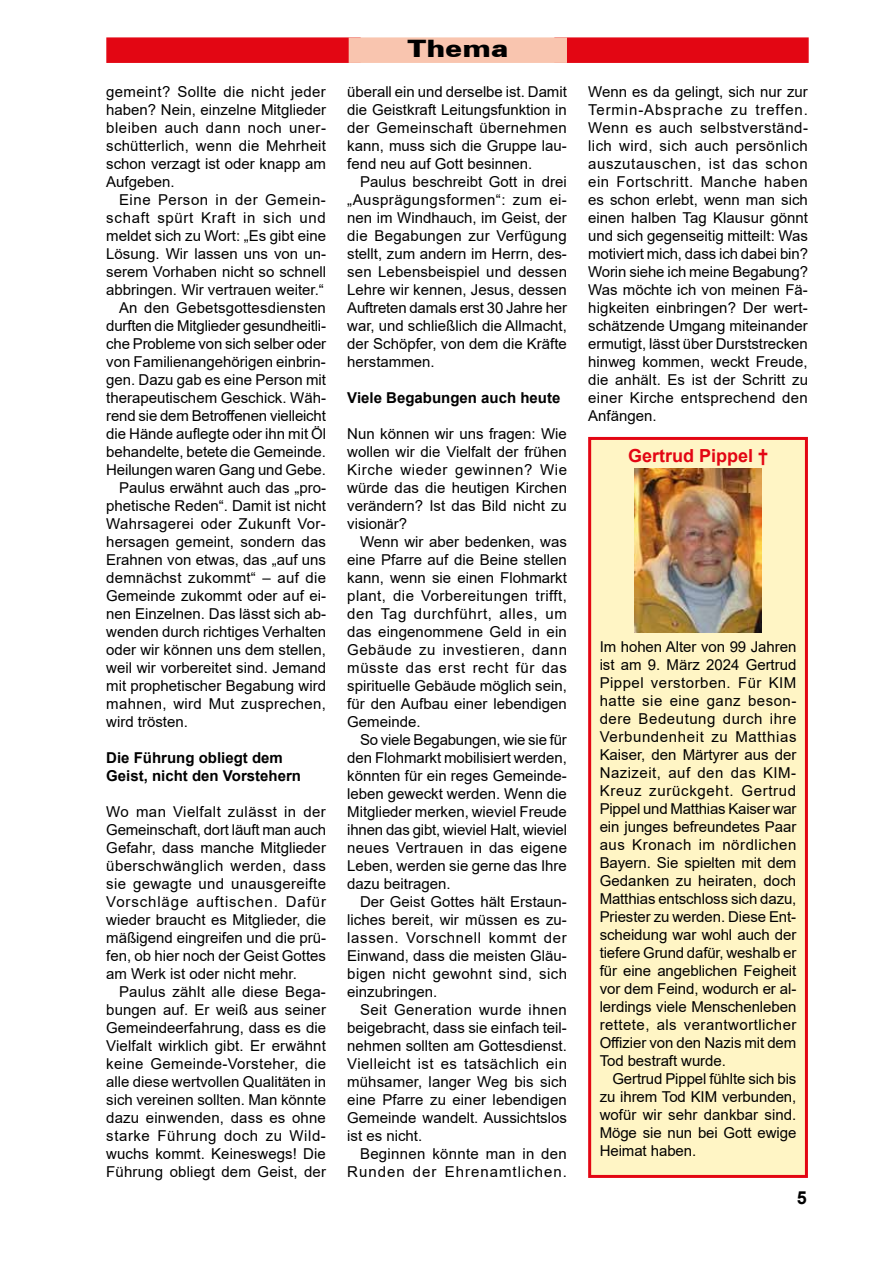
<style>
.page{position:relative;width:893px;height:1263px;background:#fff}
.page>*{position:absolute;margin:0;border:0;box-sizing:border-box;transform-origin:0 0}
.t1{font:900 24px "Zurich BT";color:#000;scale:1.2 1}
.t2{font:700 18px "Arial";color:#e30613}
.t3{font:700 18px "Arial";color:#000}
.t4{font:15px/18px "Arial";color:#000;text-align:justify}
.t5{font:700 15px/18px "Arial";color:#000}
.t6{font:15px "Arial";letter-spacing:.02em;color:#000}
.t7{font:15px/18px "Arial";letter-spacing:.065em;color:#000;text-align:right}
.t8{font:15px "Arial";letter-spacing:.045em;color:#000}
.t9{font:15px "Arial";letter-spacing:.035em;color:#000}
</style>
<div class="page">
<div style="left:106px;top:37px;width:255px;height:26px;background:#e30613;border:2px solid #e30613"></div>
<div style="left:554px;top:37px;width:255px;height:26px;background:#e30613;border:2px solid #e30613"></div>
<div style="left:349px;top:37px;width:218px;height:26px;background:#f9c5af;border:2px solid #f9c5af"></div>
<div style="left:590px;top:438px;width:216px;height:738px;background:#fff5c5"></div>
<div style="left:588px;top:437px;width:220px;height:741px;border:3px solid #e30613"></div>
<img style="left:634px;top:469px;width:128px;height:163px">
<p class="t4" style="left:106px;top:83px;width:221px">gemeint? Sollte die nicht jeder haben? Nein, einzelne Mitglieder bleiben auch dann noch uner&shy;schütterlich, wenn die Mehrheit schon verzagt ist oder knapp am Aufgeben.</p>
<p class="t9" style="left:119px;top:190px;width:208px">Eine Person in der Gemein-</p>
<p class="t8" style="left:106px;top:208px;width:221px">schaft spürt Kraft in sich und</p>
<p class="t4" style="left:106px;top:227px;width:221px">meldet sich zu Wort: „Es gibt eine</p>
<p class="t4" style="left:106px;top:245px;width:221px">Lösung. Wir lassen uns von un-</p>
<p class="t4" style="left:106px;top:263px;width:221px">serem Vorhaben nicht so schnell</p>
<p class="t4" style="left:106px;top:281px;width:219px">abbringen. Wir vertrauen weiter.“</p>
<p class="t4" style="left:119px;top:299px;width:208px">An den Gebetsgottesdiensten</p>
<p class="t4" style="left:106px;top:317px;width:221px">durften die Mitglieder gesundheitli-</p>
<p class="t4" style="left:106px;top:335px;width:221px">che Probleme von sich selber oder</p>
<p class="t4" style="left:106px;top:353px;width:221px">von Familienangehörigen einbrin-</p>
<p class="t4" style="left:106px;top:371px;width:221px">gen. Dazu gab es eine Person mit</p>
<p class="t4" style="left:106px;top:389px;width:221px">therapeutischem Geschick. Wäh-</p>
<p class="t4" style="left:106px;top:407px;width:221px">rend sie dem Betroffenen vielleicht</p>
<p class="t4" style="left:106px;top:425px;width:221px">die Hände auflegte oder ihn mit Öl</p>
<p class="t4" style="left:106px;top:443px;width:221px">behandelte, betete die Gemeinde.</p>
<p class="t4" style="left:106px;top:461px;width:221px">Heilungen waren Gang und Gebe.</p>
<p class="t4" style="left:119px;top:479px;width:208px">Paulus erwähnt auch das „pro-</p>
<p class="t4" style="left:106px;top:497px;width:221px">phetische Reden“. Damit ist nicht</p>
<p class="t6" style="left:106px;top:514px;width:221px">Wahrsagerei oder Zukunft Vor-</p>
<p class="t4" style="left:106px;top:533px;width:221px">hersagen gemeint, sondern das</p>
<p class="t4" style="left:106px;top:551px;width:221px">Erahnen von etwas, das „auf uns</p>
<p class="t4" style="left:106px;top:569px;width:221px">demnächst zukommt“ – auf die</p>
<p class="t4" style="left:106px;top:587px;width:221px">Gemeinde zukommt oder auf ei-</p>
<p class="t4" style="left:106px;top:605px;width:221px">nen Einzelnen. Das lässt sich ab-</p>
<p class="t4" style="left:106px;top:623px;width:221px">wenden durch richtiges Verhalten</p>
<p class="t4" style="left:106px;top:641px;width:221px">oder wir können uns dem stellen,</p>
<p class="t4" style="left:106px;top:659px;width:221px">weil wir vorbereitet sind. Jemand</p>
<p class="t4" style="left:106px;top:677px;width:221px">mit prophetischer Begabung wird</p>
<p class="t6" style="left:106px;top:694px;width:221px">mahnen, wird Mut zusprechen,</p>
<p class="t4" style="left:106px;top:713px;width:83px">wird trösten.</p>
<p class="t5" style="left:106px;top:749px;width:196px">Die Führung obliegt dem<br>Geist, nicht den Vorstehern</p>
<p class="t4" style="left:106px;top:803px;width:221px">Wo man Vielfalt zulässt in der Gemeinschaft, dort läuft man auch Gefahr, dass manche Mitglieder überschwänglich werden, dass sie gewagte und unausgereifte Vorschläge auftischen. Dafür wieder braucht es Mitglieder, die mäßigend eingreifen und die prü&shy;fen, ob hier noch der Geist Gottes am Werk ist oder nicht mehr.</p>
<p class="t4" style="left:106px;top:983px;width:221px;text-indent:13px">Paulus zählt alle diese Bega&shy;bungen auf. Er weiß aus seiner Gemeindeerfahrung, dass es die Vielfalt wirklich gibt. Er erwähnt keine Gemeinde-Vorsteher, die alle diese wertvollen Qualitäten in sich vereinen sollten. Man könnte dazu einwenden, dass es ohne starke Führung doch zu Wild&shy;wuchs kommt. Keineswegs! Die Führung obliegt dem Geist, der</p>
<h1 class="t1" style="left:407px;top:34px;width:86px">Thema</h1>
<p class="t4" style="left:347px;top:83px;width:221px">überall ein und derselbe ist. Damit die Geistkraft Leitungsfunktion in der Gemeinschaft übernehmen kann, muss sich die Gruppe lau&shy;fend neu auf Gott besinnen.</p>
<p class="t4" style="left:347px;top:173px;width:221px;text-indent:13px">Paulus beschreibt Gott in drei „Ausprägungsformen“: zum ei&shy;nen im Windhauch, im Geist, der die Begabungen zur Verfügung stellt, zum andern im Herrn, des&shy;sen Lebensbeispiel und dessen Lehre wir kennen, Jesus, dessen Auftreten damals erst 30 Jahre her war, und schließlich die Allmacht, der Schöpfer, von dem die Kräfte herstammen.</p>
<p class="t5" style="left:347px;top:389px;width:215px">Viele Begabungen auch heute</p>
<p class="t4" style="left:347px;top:425px;width:221px">Nun können wir uns fragen: Wie wollen wir die Vielfalt der frühen Kirche wieder gewinnen? Wie würde das die heutigen Kirchen verändern? Ist das Bild nicht zu visionär?</p>
<p class="t4" style="left:347px;top:533px;width:221px;text-indent:13px">Wenn wir aber bedenken, was eine Pfarre auf die Beine stellen kann, wenn sie einen Flohmarkt plant, die Vorbereitungen trifft, den Tag durchführt, alles, um das eingenommene Geld in ein Gebäude zu investieren, dann müsste das erst recht für das spirituelle Gebäude möglich sein, für den Aufbau einer lebendigen Gemeinde.</p>
<p class="t4" style="left:347px;top:731px;width:221px;text-indent:13px">So viele Begabungen, wie sie für den Flohmarkt mobilisiert werden, könnten für ein reges Gemeinde&shy;leben geweckt werden. Wenn die Mitglieder merken, wieviel Freude ihnen das gibt, wieviel Halt, wieviel neues Vertrauen in das eigene Leben, werden sie gerne das Ihre dazu beitragen.</p>
<p class="t4" style="left:347px;top:893px;width:221px;text-indent:13px">Der Geist Gottes hält Erstaun&shy;liches bereit, wir müssen es zu&shy;lassen. Vorschnell kommt der Einwand, dass die meisten Gläu&shy;bigen nicht gewohnt sind, sich einzubringen.</p>
<p class="t4" style="left:347px;top:1001px;width:221px;text-indent:13px">Seit Generation wurde ihnen beigebracht, dass sie einfach teil&shy;nehmen sollten am Gottesdienst.<br>Vielleicht ist es tatsächlich ein mühsamer, langer Weg bis sich eine Pfarre zu einer lebendigen Gemeinde wandelt. Aussichtslos ist es nicht.</p>
<p class="t7" style="left:347px;top:1145px;width:221px">Beginnen könnte man in den<br>Runden der Ehrenamtlichen.</p>
<p class="t4" style="left:588px;top:83px;width:221px">Wenn es da gelingt, sich nur zur Termin-Absprache zu treffen.<br>Wenn es auch selbstverständ&shy;lich wird, sich auch persönlich auszutauschen, ist das schon ein Fortschritt. Manche haben es schon erlebt, wenn man sich einen halben Tag Klausur gönnt und sich gegenseitig mitteilt: Was motiviert mich, dass ich dabei bin?<br>Worin siehe ich meine Begabung?<br>Was möchte ich von meinen Fä&shy;higkeiten einbringen? Der wert&shy;schätzende Umgang miteinander ermutigt, lässt über Durststrecken hinweg kommen, weckt Freude, die anhält. Es ist der Schritt zu einer Kirche entsprechend den Anfängen.</p>
<p class="t2" style="left:628px;top:442px;width:142px">Gertrud Pippel †</p>
<p class="t4" style="left:600px;top:638px;width:198px">Im hohen Alter von 99 Jahren ist am 9. März 2024 Gertrud Pippel verstorben. Für KIM hatte sie eine ganz beson&shy;dere Bedeutung durch ihre Verbundenheit zu Matthias Kaiser, den Märtyrer aus der Nazizeit, auf den das KIM-Kreuz zurückgeht. Gertrud Pippel und Matthias Kaiser war ein junges befreundetes Paar aus Kronach im nördlichen Bayern. Sie spielten mit dem Gedanken zu heiraten, doch Matthias entschloss sich dazu, Priester zu werden. Diese Ent&shy;scheidung war wohl auch der tiefere Grund dafür, weshalb er für eine angeblichen Feigheit vor dem Feind, wodurch er al&shy;lerdings viele Menschenleben rettete, als verantwortlicher Offizier von den Nazis mit dem Tod bestraft wurde.</p>
<p class="t4" style="left:600px;top:1070px;width:198px;text-indent:13px">Gertrud Pippel fühlte sich bis zu ihrem Tod KIM verbunden, wofür wir sehr dankbar sind.<br>Möge sie nun bei Gott ewige Heimat haben.</p>
<p class="t3" style="left:797px;top:1185px;width:12px">5</p>
</div>
